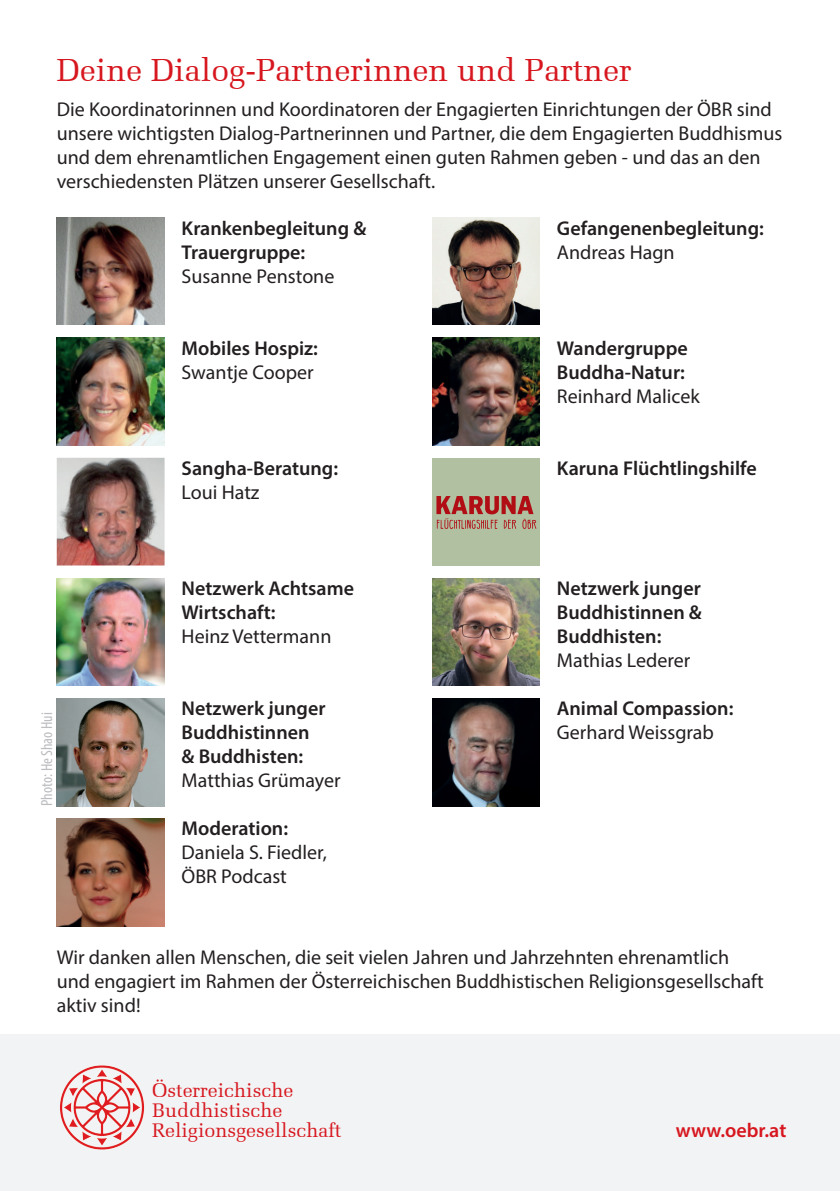
<style>
.page{position:relative;width:840px;height:1191px;background:#fff}
.page>*{position:absolute;margin:0;border:0;box-sizing:border-box;transform-origin:0 0}
.t1{font:32px "Melior";color:#d7171f}
.t2{font:20px/24px "Myriad Pro";color:#231f20}
.t3{font:600 20px/24px "Myriad Pro";color:#231f20}
.t4{font:600 20px "Myriad Pro";color:#d7171f}
.t5{font:19.6px/19.8px "Melior";color:#d7171f}
.t6{font:condensed 16px "Myriad Pro";color:#bcbdc0}
</style>
<div class="page">
<img style="left:57px;top:818px;width:107px;height:108px">
<div style="left:0;top:1034px;width:839px;height:157px;background:#f2f3f4"></div>
<img style="left:60px;top:1065px;width:84px;height:85px">
<img style="left:432px;top:698px;width:107px;height:108px">
<img style="left:57px;top:217px;width:107px;height:108px">
<img style="left:432px;top:217px;width:107px;height:108px">
<img style="left:57px;top:337px;width:107px;height:108px">
<img style="left:432px;top:337px;width:107px;height:108px">
<img style="left:57px;top:458px;width:107px;height:107px">
<div style="left:432px;top:458px;width:107px;height:107px;background:#b1c0a0"></div>
<svg style="left:436px;top:496px;width:100px;height:33px"></svg>
<img style="left:57px;top:578px;width:107px;height:108px">
<img style="left:432px;top:578px;width:107px;height:108px">
<img style="left:57px;top:698px;width:107px;height:108px">
<h1 class="t1" style="left:57px;top:51px;width:576px">Deine Dialog-Partnerinnen und Partner</h1>
<p class="t2" style="left:57px;top:97px;width:726px">Die Koordinatorinnen und Koordinatoren der Engagierten Einrichtungen der ÖBR sind unsere wichtigsten Dialog-Partnerinnen und Partner, die dem Engagierten Buddhismus und dem ehrenamtlichen Engagement einen guten Rahmen geben - und das an den verschiedensten Plätzen unserer Gesellschaft.</p>
<p class="t6" style="left:37px;top:806px;width:95px;rotate:-90deg">Photo: He Shao Hui</p>
<p class="t3" style="left:181px;top:215px;width:186px">Krankenbegleitung &amp;<br>Trauergruppe:</p>
<p class="t2" style="left:181px;top:264px;width:154px">Susanne Penstone</p>
<p class="t3" style="left:181px;top:335px;width:138px">Mobiles Hospiz:</p>
<p class="t2" style="left:181px;top:360px;width:134px">Swantje Cooper</p>
<p class="t3" style="left:181px;top:455px;width:158px">Sangha-Beratung:</p>
<p class="t2" style="left:181px;top:480px;width:79px">Loui Hatz</p>
<p class="t3" style="left:181px;top:575px;width:174px">Netzwerk Achtsame<br>Wirtschaft:</p>
<p class="t2" style="left:181px;top:624px;width:151px">Heinz Vettermann</p>
<p class="t3" style="left:181px;top:695px;width:145px">Netzwerk junger<br>Buddhistinnen &amp; Buddhisten:</p>
<p class="t2" style="left:181px;top:768px;width:160px">Matthias Grümayer</p>
<p class="t3" style="left:181px;top:815px;width:108px">Moderation:</p>
<p class="t2" style="left:181px;top:840px;width:147px">Daniela S. Fiedler,<br>ÖBR Podcast</p>
<p class="t3" style="left:556px;top:215px;width:208px">Gefangenenbegleitung:</p>
<p class="t2" style="left:556px;top:240px;width:119px">Andreas Hagn</p>
<p class="t3" style="left:556px;top:335px;width:132px">Wandergruppe<br>Buddha-Natur:</p>
<p class="t2" style="left:556px;top:384px;width:144px">Reinhard Malicek</p>
<p class="t3" style="left:556px;top:455px;width:201px">Karuna Flüchtlingshilfe</p>
<p class="t3" style="left:556px;top:575px;width:146px;text-align:justify">Netzwerk junger Buddhistinnen &amp; Buddhisten:</p>
<p class="t2" style="left:556px;top:648px;width:135px">Mathias Lederer</p>
<p class="t3" style="left:556px;top:695px;width:178px">Animal Compassion:</p>
<p class="t2" style="left:556px;top:720px;width:158px">Gerhard Weissgrab</p>
<p class="t2" style="left:57px;top:944px;width:708px">Wir danken allen Menschen, die seit vielen Jahren und Jahrzehnten ehrenamtlich und engagiert im Rahmen der Österreichischen Buddhistischen Religionsgesellschaft aktiv sind!</p>
<p class="t5" style="left:152px;top:1080px;width:191px">Österreichische<br>Buddhistische<br>Religionsgesellschaft</p>
<p class="t4" style="left:675px;top:1117px;width:112px">www.oebr.at</p>
</div>
